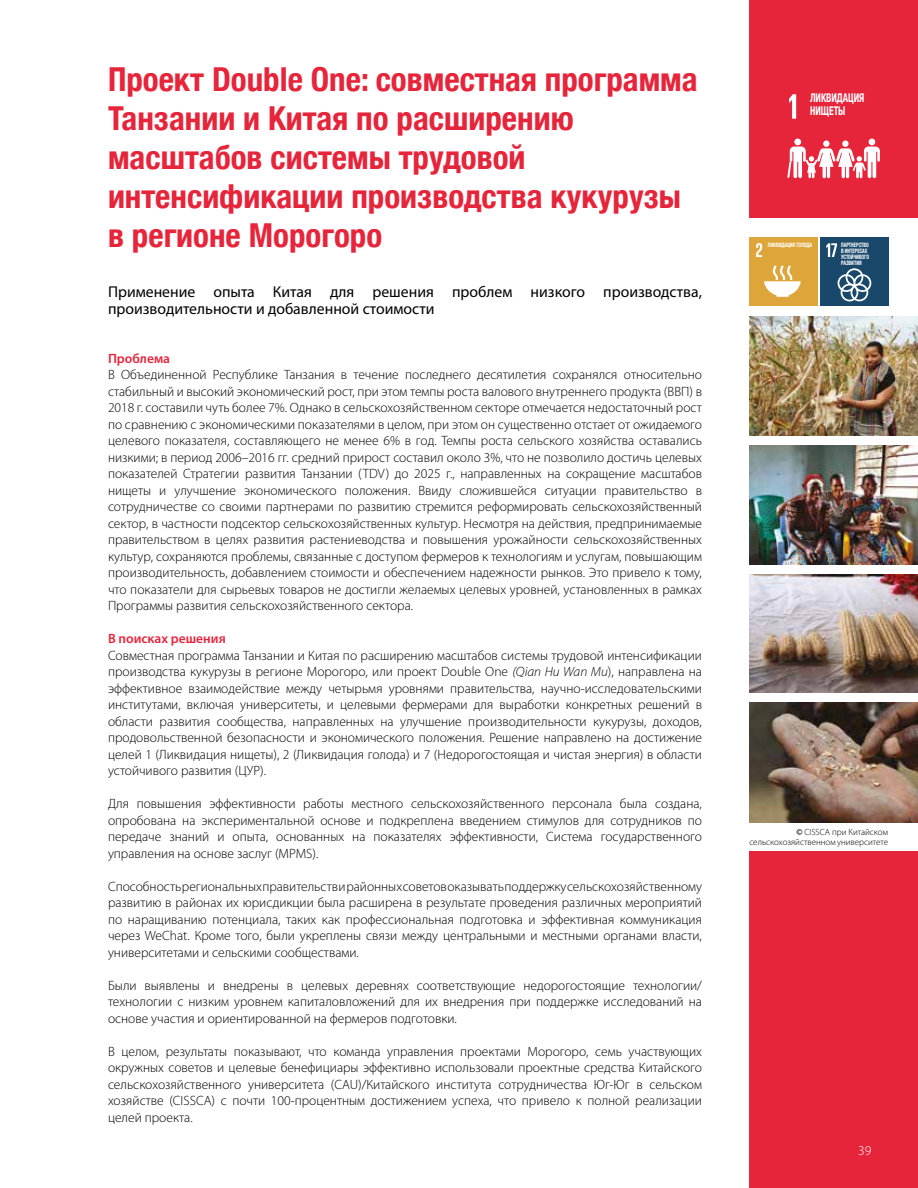
<style>
.page{position:relative;width:918px;height:1188px;background:#fff}
.page>*{position:absolute;margin:0;border:0;box-sizing:border-box;transform-origin:0 0}
.t1{font:700 condensed 33px/39px "Helvetica Neue";color:#e6253b}
.t2{font:15.75px/16.5px "Myriad Pro";color:#000}
.t3{font:300 13.5px/16.5px "Myriad Pro";color:#000;text-align:justify}
.t4{font:600 13.5px "Myriad Pro";color:#e6253b}
.t5{font:300 13.5px "Myriad Pro";color:#fff}
.t6{font:700 condensed 12px/12.8px "Helvetica Neue";color:#fff;scale:.8 1}
.t7{font:300 9px/9.3px "Myriad Pro";color:#000;text-align:right}
.t8{font:700 condensed 6px/6px "Helvetica Neue";color:#fff;scale:.8 1}
.s1{font-style:italic}
.s2{font-weight:600}
</style>
<div class="page">
<div style="left:749px;top:0;width:169px;height:218px;background:#e6253b"></div>
<svg style="left:789px;top:94px;width:7px;height:25px"></svg>
<svg style="left:787px;top:139px;width:93px;height:40px"></svg>
<div style="left:749px;top:238px;width:68px;height:68px;background:#dea63a"></div>
<svg style="left:756px;top:243px;width:6px;height:14px"></svg>
<svg style="left:764px;top:265px;width:37px;height:32px"></svg>
<img style="left:749px;top:317px;width:169px;height:119px">
<img style="left:749px;top:446px;width:169px;height:118px">
<img style="left:749px;top:574px;width:169px;height:119px">
<img style="left:750px;top:703px;width:168px;height:119px">
<div style="left:750px;top:851px;width:168px;height:337px;background:#e6253b"></div>
<div style="left:820px;top:238px;width:68px;height:68px;background:#1a486b"></div>
<svg style="left:826px;top:243px;width:11px;height:14px"></svg>
<svg style="left:838px;top:268px;width:33px;height:33px"></svg>
<h1 class="t1" style="left:108px;top:58px;width:591px">Проект Double One: совместная программа<br>Танзании и Китая по расширению масштабов системы трудовой интенсификации производства кукурузы в регионе Морогоро</h1>
<p class="t2" style="left:108px;top:283px;width:595px">Применение опыта Китая для решения проблем низкого производства, производительности и добавленной стоимости</p>
<p class="t4" style="left:108px;top:350px;width:64px">Проблема</p>
<p class="t3" style="left:108px;top:367px;width:596px">В Объединенной Республике Танзания в течение последнего десятилетия сохранялся относительно стабильный и высокий экономический рост, при этом темпы роста валового внутреннего продукта (ВВП) в 2018 г. составили чуть более 7%. Однако в сельскохозяйственном секторе отмечается недостаточный рост по сравнению с экономическими показателями в целом, при этом он существенно отстает от ожидаемого целевого показателя, составляющего не менее 6% в год. Темпы роста сельского хозяйства оставались низкими; в период 2006–2016 гг. средний прирост составил около 3%, что не позволило достичь целевых показателей Стратегии развития Танзании (TDV) до 2025 г., направленных на сокращение масштабов нищеты и улучшение экономического положения. Ввиду сложившейся ситуации правительство в сотрудничестве со своими партнерами по развитию стремится реформировать сельскохозяйственный сектор, в частности подсектор сельскохозяйственных культур. Несмотря на действия, предпринимаемые правительством в целях развития растениеводства и повышения урожайности сельскохозяйственных культур, сохраняются проблемы, связанные с доступом фермеров к технологиям и услугам, повышающим производительность, добавлением стоимости и обеспечением надежности рынков. Это привело к тому, что показатели для сырьевых товаров не достигли желаемых целевых уровней, установленных в рамках Программы развития сельскохозяйственного сектора.</p>
<p class="t4" style="left:108px;top:630px;width:119px">В поисках решения</p>
<p class="t3" style="left:108px;top:647px;width:596px">Совместная программа Танзании и Китая по расширению масштабов системы трудовой интенсификации производства кукурузы в регионе Морогоро, или проект Double One <span class="s1">(Qian Hu Wan Mu</span>), направлена на эффективное взаимодействие между четырьмя уровнями правительства, научно-исследовательскими институтами, включая университеты, и целевыми фермерами для выработки конкретных решений в области развития сообщества, направленных на улучшение производительности кукурузы, доходов, продовольственной безопасности и экономического положения. Решение направлено на достижение целей 1 (Ликвидация нищеты), 2 (Ликвидация голода) и 7 (Недорогостоящая и чистая энергия) в области устойчивого развития (ЦУР).</p>
<p class="t3" style="left:108px;top:796px;width:596px">Для повышения эффективности работы местного сельскохозяйственного персонала была создана, опробована на экспериментальной основе и подкреплена введением стимулов для сотрудников по передаче знаний и опыта, основанных на показателях эффективности, Система государственного управления на основе заслуг (MPMS).</p>
<p class="t3" style="left:108px;top:878px;width:596px">Способность региональных правительств и районных советов оказывать поддержку сельскохозяйственному развитию в районах их юрисдикции была расширена в результате проведения различных мероприятий по наращиванию потенциала, таких как профессиональная подготовка и эффективная коммуникация через WeChat. Кроме того, были укреплены связи между центральными и местными органами власти, университетами и сельскими сообществами.</p>
<p class="t3" style="left:108px;top:977px;width:596px">Были выявлены и внедрены в целевых деревнях соответствующие недорогостоящие технологии/ технологии с низким уровнем капиталовложений для их внедрения при поддержке исследований на основе участия и ориентированной на фермеров подготовки.</p>
<p class="t3" style="left:108px;top:1043px;width:595px">В целом, результаты показывают, что команда управления проектами Морогоро, семь участвующих окружных советов и целевые бенефициары эффективно использовали проектные средства Китайского сельскохозяйственного университета (CAU)/Китайского института сотрудничества Юг-Юг в сельском хозяйстве (CISSCA) с почти 100-процентным достижением успеха, что привело к полной реализации целей проекта.</p>
<p class="t6" style="left:810px;top:91px;width:70px">ЛИКВИДАЦИЯ<br>НИЩЕТЫ</p>
<p class="t8" style="left:768px;top:241px;width:57px">ЛИКВИДАЦИЯ ГОЛОДА</p>
<p class="t8" style="left:841px;top:242px;width:36px">ПАРТНЕРСТВО<br>В ИНТЕРЕСАХ<br>УСТОЙЧИВОГО<br>РАЗВИТИЯ</p>
<p class="t7" style="left:749px;top:828px;width:140px"><span class="s2">©</span> CISSCA при Китайском сельскохозяйственном университете</p>
<p class="t5" style="left:858px;top:1143px;width:15px">39</p>
</div>
